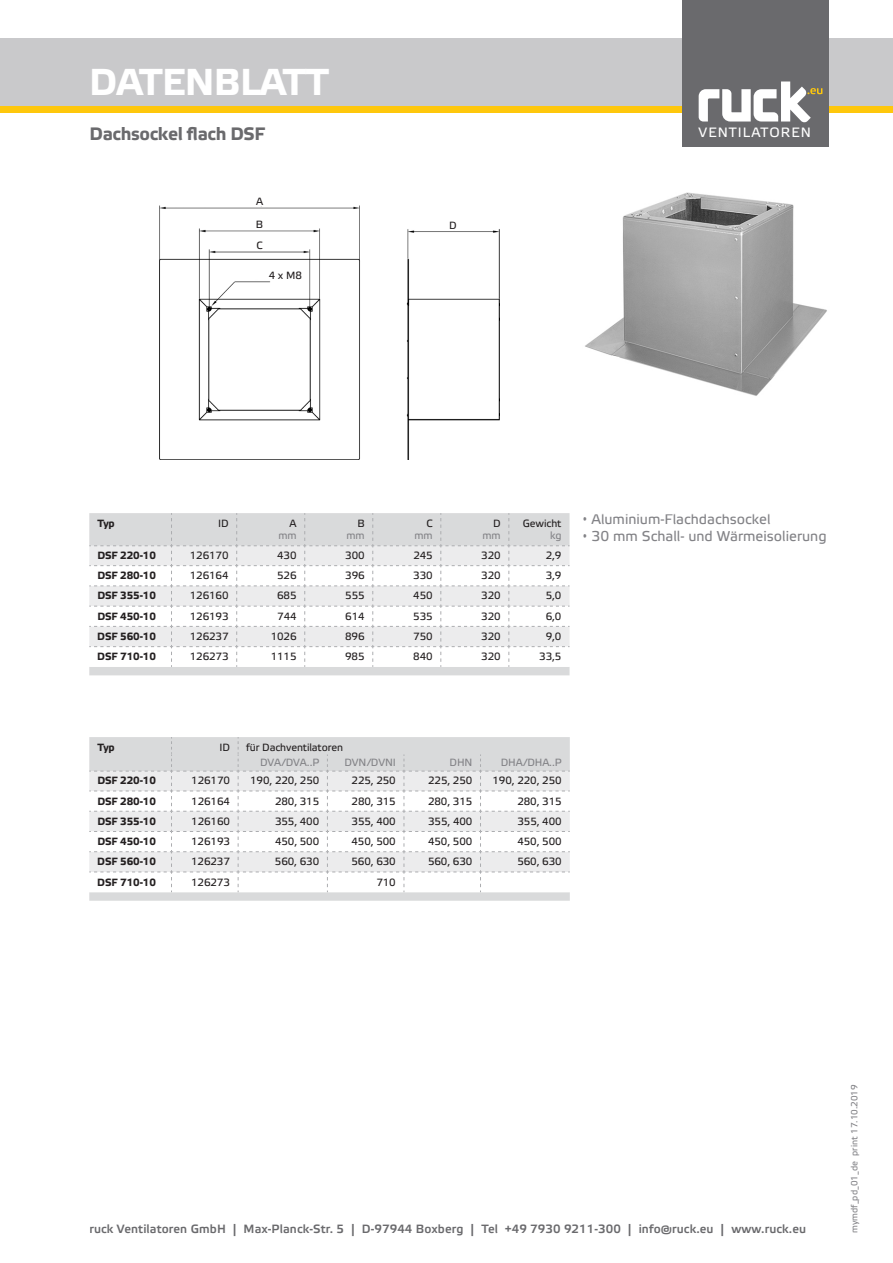
<style>
.page{position:relative;width:893px;height:1263px;background:#fff}
.page>*{position:absolute;margin:0;border:0;box-sizing:border-box;transform-origin:0 0}
.t1{font:700 37.5px "Etelka Text";letter-spacing:-.02em;color:#fff}
.t2{font:700 18px "Etelka Text";letter-spacing:-.02em;color:#6a6a6d}
.t3{font:14.25px "Etelka Text";color:#838387}
.t4{font:13.5px "Etelka Text";letter-spacing:.075em;color:#fff}
.t5{font:500 12px "Etelka";letter-spacing:.01em;color:#6a6a6d}
.t6{font:10.5px "Etelka Text";letter-spacing:-.01em;color:#231f20}
.t7{font:700 10.5px "Etelka Text";letter-spacing:-.01em;color:#231f20}
.t8{font:10.5px "Etelka Text";letter-spacing:-.01em;color:#838387}
.t9{font:9px "Etelka Text";color:#838387}
.s1{font-family:"Arial Narrow"}
</style>
<div class="page">
<div style="left:0;top:38px;width:893px;height:75px;background:#c9c9cb"></div>
<div style="left:0;top:106px;width:893px;height:7px;background:#fec70c"></div>
<div style="left:682px;top:0;width:147px;height:147px;background:#6a6a6d"></div>
<svg style="left:699px;top:81px;width:123px;height:42px"></svg>
<img style="left:159px;top:205px;width:341px;height:254px">
<div style="left:89px;top:667px;width:481px;height:8px;background:#d9dadb"></div>
<svg style="left:89px;top:513px;width:481px;height:154px"></svg>
<svg style="left:89px;top:892px;width:481px;height:9px;fill:#d9dadb"></svg>
<svg style="left:89px;top:737px;width:481px;height:155px"></svg>
<img style="left:585px;top:192px;width:242px;height:204px">
<h1 class="t1" style="left:89px;top:60px;width:241px">DATENBLATT</h1>
<h2 class="t2" style="left:89px;top:123px;width:177px">Dachsockel flach DSF</h2>
<p class="t6" style="left:256px;top:196px;width:9px">A</p>
<p class="t6" style="left:256px;top:218px;width:9px">B</p>
<p class="t6" style="left:257px;top:239px;width:8px">C</p>
<p class="t6" style="left:269px;top:269px;width:35px">4 x M8</p>
<p class="t6" style="left:449px;top:219px;width:9px">D</p>
<p class="t4" style="left:699px;top:125px;width:114px">VENTILATOREN</p>
<p class="t7" style="left:97px;top:517px;width:19px">Typ</p>
<p class="t6" style="left:218px;top:517px;width:12px">ID</p>
<p class="t6" style="left:290px;top:517px;width:9px">A</p>
<p class="t8" style="left:278px;top:529px;width:20px">mm</p>
<p class="t6" style="left:357px;top:517px;width:9px">B</p>
<p class="t8" style="left:347px;top:529px;width:20px">mm</p>
<p class="t6" style="left:426px;top:517px;width:8px">C</p>
<p class="t8" style="left:415px;top:529px;width:20px">mm</p>
<p class="t6" style="left:493px;top:517px;width:9px">D</p>
<p class="t8" style="left:483px;top:529px;width:20px">mm</p>
<p class="t6" style="left:523px;top:517px;width:40px">Gewicht</p>
<p class="t8" style="left:550px;top:529px;width:13px">kg</p>
<p class="t7" style="left:97px;top:549px;width:60px">DSF 220-10</p>
<p class="t6" style="left:190px;top:549px;width:40px">126170</p>
<p class="t6" style="left:277px;top:549px;width:21px">430</p>
<p class="t6" style="left:345px;top:549px;width:21px">300</p>
<p class="t6" style="left:413px;top:549px;width:21px">245</p>
<p class="t6" style="left:481px;top:549px;width:21px">320</p>
<p class="t6" style="left:546px;top:549px;width:17px">2,9</p>
<p class="t7" style="left:97px;top:570px;width:60px">DSF 280-10</p>
<p class="t6" style="left:190px;top:570px;width:40px">126164</p>
<p class="t6" style="left:277px;top:570px;width:21px">526</p>
<p class="t6" style="left:345px;top:570px;width:21px">396</p>
<p class="t6" style="left:413px;top:570px;width:21px">330</p>
<p class="t6" style="left:481px;top:570px;width:21px">320</p>
<p class="t6" style="left:546px;top:570px;width:17px">3,9</p>
<p class="t7" style="left:97px;top:590px;width:60px">DSF 355-10</p>
<p class="t6" style="left:190px;top:590px;width:40px">126160</p>
<p class="t6" style="left:277px;top:590px;width:21px">685</p>
<p class="t6" style="left:345px;top:590px;width:21px">555</p>
<p class="t6" style="left:413px;top:590px;width:21px">450</p>
<p class="t6" style="left:481px;top:590px;width:21px">320</p>
<p class="t6" style="left:546px;top:590px;width:17px">5,0</p>
<p class="t7" style="left:97px;top:610px;width:60px">DSF 450-10</p>
<p class="t6" style="left:190px;top:610px;width:40px">126193</p>
<p class="t6" style="left:277px;top:610px;width:21px">744</p>
<p class="t6" style="left:345px;top:610px;width:21px">614</p>
<p class="t6" style="left:413px;top:610px;width:21px">535</p>
<p class="t6" style="left:481px;top:610px;width:21px">320</p>
<p class="t6" style="left:546px;top:610px;width:17px">6,0</p>
<p class="t7" style="left:97px;top:630px;width:60px">DSF 560-10</p>
<p class="t6" style="left:190px;top:630px;width:40px">126237</p>
<p class="t6" style="left:271px;top:630px;width:27px">1026</p>
<p class="t6" style="left:345px;top:630px;width:21px">896</p>
<p class="t6" style="left:413px;top:630px;width:21px">750</p>
<p class="t6" style="left:481px;top:630px;width:21px">320</p>
<p class="t6" style="left:546px;top:630px;width:17px">9,0</p>
<p class="t7" style="left:97px;top:650px;width:60px">DSF 710-10</p>
<p class="t6" style="left:190px;top:651px;width:40px">126273</p>
<p class="t6" style="left:271px;top:651px;width:27px">1115</p>
<p class="t6" style="left:345px;top:651px;width:21px">985</p>
<p class="t6" style="left:413px;top:651px;width:21px">840</p>
<p class="t6" style="left:481px;top:651px;width:21px">320</p>
<p class="t6" style="left:539px;top:651px;width:24px">33,5</p>
<h3 class="t3" style="left:583px;top:511px;width:189px"><span class="s1">•</span> Aluminium-Flachdachsockel</h3>
<h3 class="t3" style="left:583px;top:528px;width:245px"><span class="s1">•</span> 30 mm Schall- und Wärmeisolierung</h3>
<p class="t7" style="left:97px;top:741px;width:19px">Typ</p>
<p class="t6" style="left:220px;top:741px;width:12px">ID</p>
<p class="t6" style="left:246px;top:741px;width:98px">für Dachventilatoren</p>
<p class="t8" style="left:260px;top:756px;width:61px">DVA/DVA..P</p>
<p class="t8" style="left:344px;top:756px;width:53px">DVN/DVNI</p>
<p class="t8" style="left:450px;top:756px;width:24px">DHN</p>
<p class="t8" style="left:501px;top:756px;width:62px">DHA/DHA..P</p>
<p class="t7" style="left:97px;top:775px;width:60px">DSF 220-10</p>
<p class="t6" style="left:191px;top:775px;width:40px">126170</p>
<p class="t6" style="left:250px;top:775px;width:71px">190, 220, 250</p>
<p class="t6" style="left:352px;top:775px;width:46px">225, 250</p>
<p class="t6" style="left:428px;top:775px;width:46px">225, 250</p>
<p class="t6" style="left:492px;top:775px;width:71px">190, 220, 250</p>
<p class="t7" style="left:97px;top:795px;width:60px">DSF 280-10</p>
<p class="t6" style="left:191px;top:795px;width:40px">126164</p>
<p class="t6" style="left:275px;top:795px;width:46px">280, 315</p>
<p class="t6" style="left:352px;top:795px;width:46px">280, 315</p>
<p class="t6" style="left:428px;top:795px;width:46px">280, 315</p>
<p class="t6" style="left:517px;top:795px;width:46px">280, 315</p>
<p class="t7" style="left:97px;top:815px;width:60px">DSF 355-10</p>
<p class="t6" style="left:191px;top:815px;width:40px">126160</p>
<p class="t6" style="left:275px;top:815px;width:46px">355, 400</p>
<p class="t6" style="left:352px;top:815px;width:46px">355, 400</p>
<p class="t6" style="left:428px;top:815px;width:46px">355, 400</p>
<p class="t6" style="left:517px;top:815px;width:46px">355, 400</p>
<p class="t7" style="left:97px;top:835px;width:60px">DSF 450-10</p>
<p class="t6" style="left:191px;top:835px;width:40px">126193</p>
<p class="t6" style="left:275px;top:835px;width:46px">450, 500</p>
<p class="t6" style="left:352px;top:835px;width:46px">450, 500</p>
<p class="t6" style="left:428px;top:835px;width:46px">450, 500</p>
<p class="t6" style="left:517px;top:835px;width:46px">450, 500</p>
<p class="t7" style="left:97px;top:856px;width:60px">DSF 560-10</p>
<p class="t6" style="left:191px;top:856px;width:40px">126237</p>
<p class="t6" style="left:275px;top:856px;width:46px">560, 630</p>
<p class="t6" style="left:351px;top:856px;width:46px">560, 630</p>
<p class="t6" style="left:428px;top:856px;width:46px">560, 630</p>
<p class="t6" style="left:517px;top:856px;width:46px">560, 630</p>
<p class="t7" style="left:97px;top:876px;width:60px">DSF 710-10</p>
<p class="t6" style="left:191px;top:876px;width:40px">126273</p>
<p class="t6" style="left:376px;top:876px;width:21px">710</p>
<p class="t5" style="left:89px;top:1222px;width:718px">ruck Ventilatoren GmbH | Max-Planck-Str. 5 | D-97944 Boxberg | Tel +49 7930 9211-300 | info@ruck.eu | www.ruck.eu</p>
<p class="t9" style="left:849px;top:1233px;width:150px;rotate:-90deg">mymdf_pd_01_de print 17.10.2019</p>
</div>
